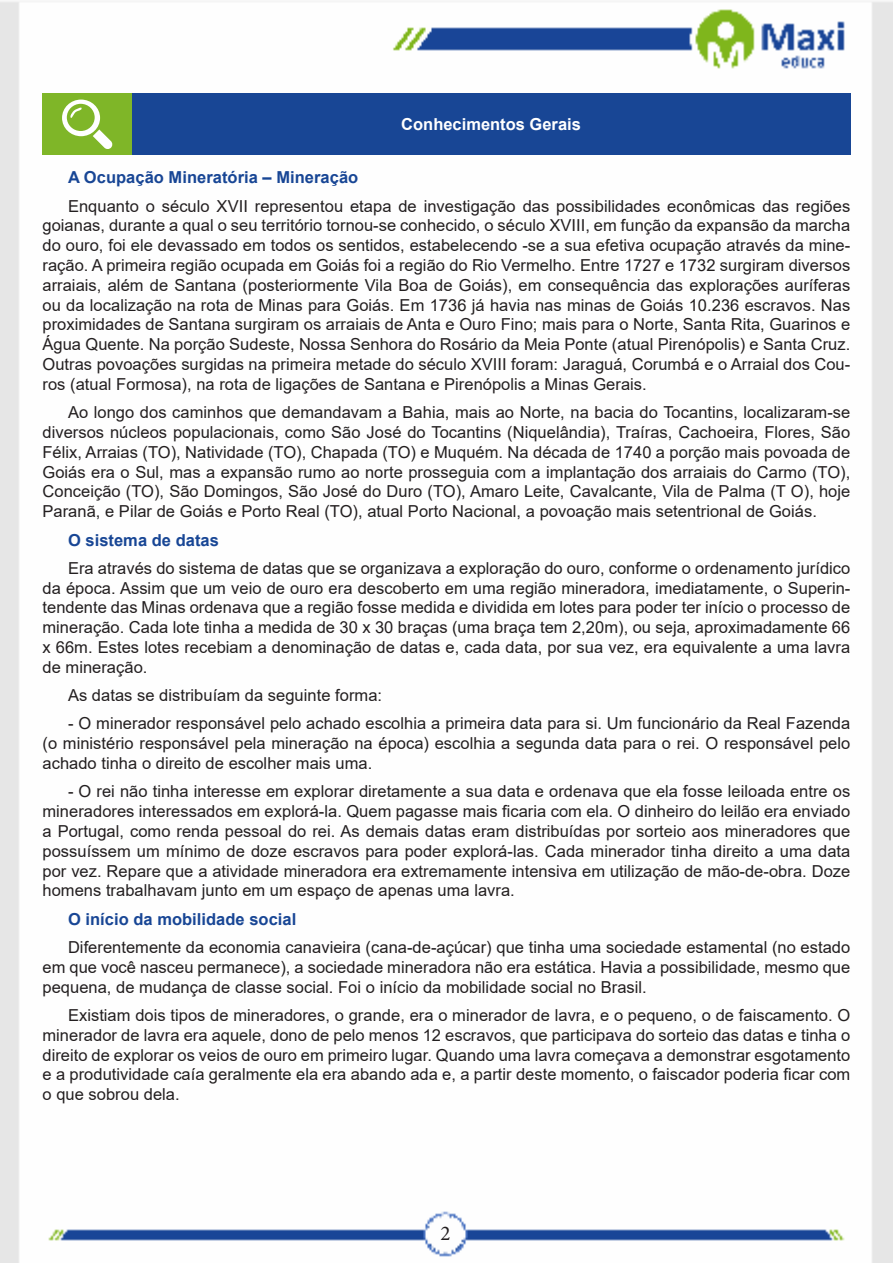
<style>
.page{position:relative;width:893px;height:1263px;background:#fff}
.page>*{position:absolute;margin:0;border:0;box-sizing:border-box;transform-origin:0 0}
.t1{font:21px "Minion Pro";color:#231f20}
.t2{font:16.5px/19.8px "Arial";color:#231f20;text-align:justify}
.t3{font:700 16.5px "Arial";color:#184695}
.Titulo_de_Caixa{font:700 16.5px "Arial";color:#fff}
</style>
<div class="page">
<img style="left:0;top:1px;width:893px;height:1262px">
<div style="left:43px;top:94px;width:89px;height:61px;background:#7fb628"></div>
<div style="left:132px;top:94px;width:718px;height:61px;background:#184695"></div>
<svg style="left:62px;top:100px;width:51px;height:49px"></svg>
<p class="Titulo_de_Caixa" style="left:401px;top:113px;width:181px">Conhecimentos Gerais</p>
<p class="t3" style="left:68px;top:166px;width:292px">A Ocupação Mineratória – Mineração</p>
<p class="t2" style="left:43px;top:196px;width:809px;text-indent:26px">Enquanto o século XVII representou etapa de investigação das possibilidades econômicas das regiões goianas, durante a qual o seu território tornou-se conhecido, o século XVIII, em função da expansão da marcha do ouro, foi ele devassado em todos os sentidos, estabelecendo -se a sua efetiva ocupação através da mine&shy;ração. A primeira região ocupada em Goiás foi a região do Rio Vermelho. Entre 1727 e 1732 surgiram diversos arraiais, além de Santana (posteriormente Vila Boa de Goiás), em consequência das explorações auríferas ou da localização na rota de Minas para Goiás. Em 1736 já havia nas minas de Goiás 10.236 escravos. Nas proximidades de Santana surgiram os arraiais de Anta e Ouro Fino; mais para o Norte, Santa Rita, Guarinos e Água Quente. Na porção Sudeste, Nossa Senhora do Rosário da Meia Ponte (atual Pirenópolis) e Santa Cruz.<br>Outras povoações surgidas na primeira metade do século XVIII foram: Jaraguá, Corumbá e o Arraial dos Cou&shy;ros (atual Formosa), na rota de ligações de Santana e Pirenópolis a Minas Gerais.</p>
<p class="t2" style="left:43px;top:402px;width:809px;text-indent:26px">Ao longo dos caminhos que demandavam a Bahia, mais ao Norte, na bacia do Tocantins, localizaram-se diversos núcleos populacionais, como São José do Tocantins (Niquelândia), Traíras, Cachoeira, Flores, São Félix, Arraias (TO), Natividade (TO), Chapada (TO) e Muquém. Na década de 1740 a porção mais povoada de Goiás era o Sul, mas a expansão rumo ao norte prosseguia com a implantação dos arraiais do Carmo (TO), Conceição (TO), São Domingos, São José do Duro (TO), Amaro Leite, Cavalcante, Vila de Palma (T O), hoje Paranã, e Pilar de Goiás e Porto Real (TO), atual Porto Nacional, a povoação mais setentrional de Goiás.</p>
<p class="t3" style="left:68px;top:528px;width:152px">O sistema de datas</p>
<p class="t2" style="left:43px;top:558px;width:809px;text-indent:26px">Era através do sistema de datas que se organizava a exploração do ouro, conforme o ordenamento jurídico da época. Assim que um veio de ouro era descoberto em uma região mineradora, imediatamente, o Superin&shy;tendente das Minas ordenava que a região fosse medida e dividida em lotes para poder ter início o processo de mineração. Cada lote tinha a medida de 30 x 30 braças (uma braça tem 2,20m), ou seja, aproximadamente 66 x 66m. Estes lotes recebiam a denominação de datas e, cada data, por sua vez, era equivalente a uma lavra de mineração.</p>
<p class="t2" style="left:68px;top:685px;width:316px">As datas se distribuíam da seguinte forma:</p>
<p class="t2" style="left:43px;top:714px;width:809px;text-indent:26px">- O minerador responsável pelo achado escolhia a primeira data para si. Um funcionário da Real Fazenda (o ministério responsável pela mineração na época) escolhia a segunda data para o rei. O responsável pelo achado tinha o direito de escolher mais uma.</p>
<p class="t2" style="left:43px;top:781px;width:809px;text-indent:26px">- O rei não tinha interesse em explorar diretamente a sua data e ordenava que ela fosse leiloada entre os mineradores interessados em explorá-la. Quem pagasse mais ficaria com ela. O dinheiro do leilão era enviado a Portugal, como renda pessoal do rei. As demais datas eram distribuídas por sorteio aos mineradores que possuíssem um mínimo de doze escravos para poder explorá-las. Cada minerador tinha direito a uma data por vez. Repare que a atividade mineradora era extremamente intensiva em utilização de mão-de-obra. Doze homens trabalhavam junto em um espaço de apenas uma lavra.</p>
<p class="t3" style="left:68px;top:907px;width:230px">O início da mobilidade social</p>
<p class="t2" style="left:43px;top:937px;width:809px;text-indent:26px">Diferentemente da economia canavieira (cana-de-açúcar) que tinha uma sociedade estamental (no estado em que você nasceu permanece), a sociedade mineradora não era estática. Havia a possibilidade, mesmo que pequena, de mudança de classe social. Foi o início da mobilidade social no Brasil.</p>
<p class="t2" style="left:43px;top:1005px;width:809px;text-indent:26px">Existiam dois tipos de mineradores, o grande, era o minerador de lavra, e o pequeno, o de faiscamento. O minerador de lavra era aquele, dono de pelo menos 12 escravos, que participava do sorteio das datas e tinha o direito de explorar os veios de ouro em primeiro lugar. Quando uma lavra começava a demonstrar esgotamento e a produtividade caía geralmente ela era abando ada e, a partir deste momento, o faiscador poderia ficar com o que sobrou dela.</p>
<p class="t1" style="left:440px;top:1219px;width:12px">2</p>
</div>
